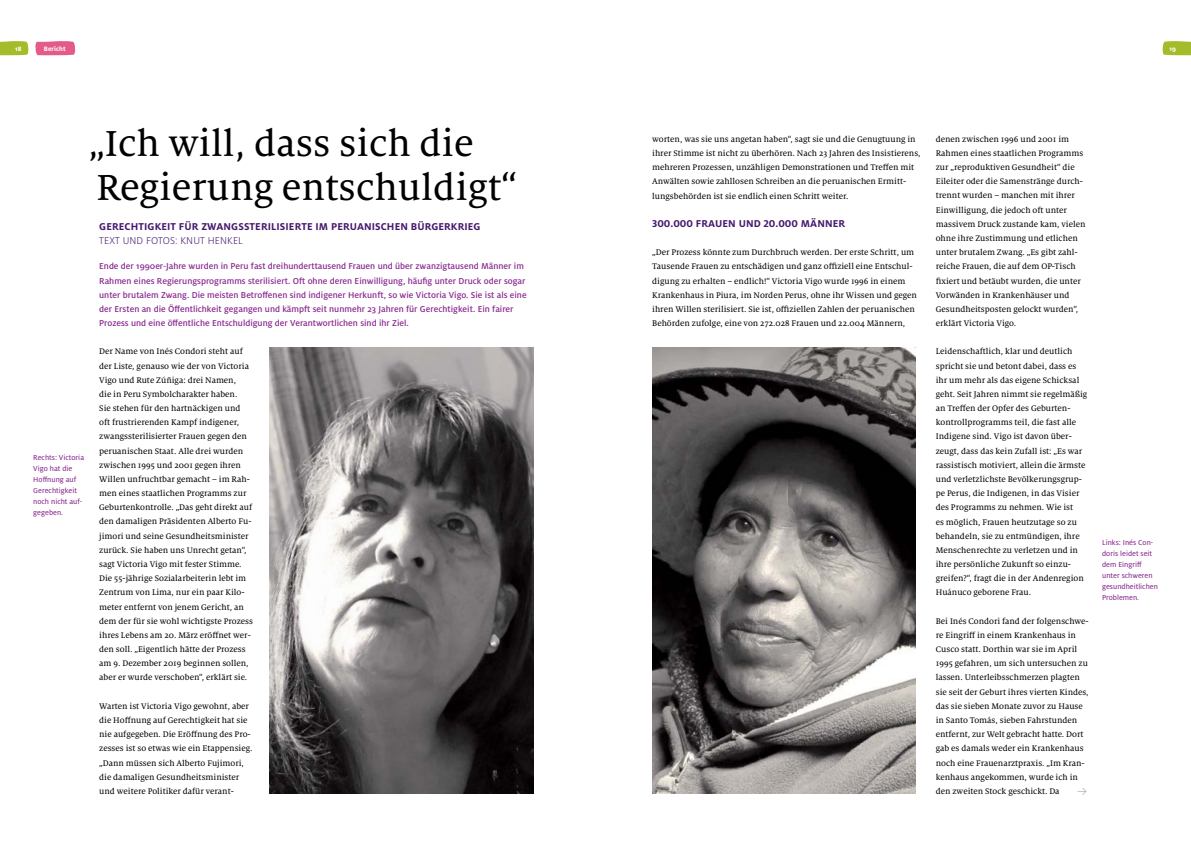
<style>
.page{position:relative;width:1191px;height:842px;background:#fff}
.page>*{position:absolute;margin:0;border:0;box-sizing:border-box;transform-origin:0 0}
.t1{font:40px/44px "Milo Serif OT Text";color:#000}
.t2{font:700 11px "Milo OT";letter-spacing:.01em;color:#45196e}
.t3{font:300 11px "Milo OT";letter-spacing:.01em;color:#45196e}
.t4{font:500 9.5px/14.2px "Milo OT";color:#892890}
.t5{font:9px/14.2px "Milo Serif OT Text";color:#000}
.t6{font:9px "The Serif Extra Light Expert";color:#808285}
.t7{font:8px/11px "Milo OT Text";color:#892890}
.t8{font:700 7px "Milo OT";color:#fff}
</style>
<div class="page">
<img style="left:652px;top:348px;width:264px;height:446px">
<img style="left:269px;top:348px;width:264px;height:446px">
<svg style="left:1162px;top:41px;width:29px;height:14px"></svg>
<svg style="left:0;top:41px;width:76px;height:14px"></svg>
<p class="t8" style="left:15px;top:45px;width:8px">18</p>
<p class="t8" style="left:44px;top:45px;width:23px">Bericht</p>
<p class="t8" style="left:1169px;top:45px;width:8px">19</p>
<h1 class="t1" style="left:89px;top:122px;width:430px">„Ich will, dass sich die<br>Regierung entschuldigt“</h1>
<p class="t2" style="left:99px;top:220px;width:383px">GERECHTIGKEIT FÜR ZWANGSSTERILISIERTE IM PERUANISCHEN BÜRGERKRIEG</p>
<p class="t3" style="left:99px;top:235px;width:145px">TEXT UND FOTOS: KNUT HENKEL</p>
<p class="t4" style="left:99px;top:259px;width:429px">Ende der 1990er-Jahre wurden in Peru fast dreihunderttausend Frauen und über zwanzigtausend Männer im Rahmen eines Regierungsprogramms sterilisiert. Oft ohne deren Einwilligung, häufig unter Druck oder sogar unter brutalem Zwang. Die meisten Betroffenen sind indigener Herkunft, so wie Victoria Vigo. Sie ist als eine der Ersten an die Öffentlichkeit gegangen und kämpft seit nunmehr 23 Jahren für Gerechtigkeit. Ein fairer Prozess und eine öffentliche Entschuldigung der Verantwortlichen sind ihr Ziel.</p>
<p class="t7" style="left:33px;top:452px;width:52px">Rechts: Victoria<br>Vigo hat die<br>Hoffnung auf<br>Gerechtigkeit noch nicht auf&shy;gegeben.</p>
<p class="t5" style="left:99px;top:345px;width:155px">Der Name von Inés Condori steht auf der Liste, genauso wie der von Victoria Vigo und Rute Zúñiga: drei Namen,<br>die in Peru Symbolcharakter haben.<br>Sie stehen für den hartnäckigen und oft frustrierenden Kampf indigener, zwangssterilisierter Frauen gegen den peruanischen Staat. Alle drei wurden zwischen 1995 und 2001 gegen ihren Willen unfruchtbar gemacht – im Rah&shy;men eines staatlichen Programms zur Geburtenkontrolle. „Das geht direkt auf den damaligen Präsidenten Alberto Fu&shy;jimori und seine Gesundheitsminister zurück. Sie haben uns Unrecht getan“, sagt Victoria Vigo mit fester Stimme.<br>Die 55-jährige Sozialarbeiterin lebt im Zentrum von Lima, nur ein paar Kilo&shy;meter entfernt von jenem Gericht, an dem der für sie wohl wichtigste Prozess ihres Lebens am 20. März eröffnet wer&shy;den soll. „Eigentlich hätte der Prozess am 9. Dezember 2019 beginnen sollen, aber er wurde verschoben“, erklärt sie.</p>
<p class="t5" style="left:99px;top:699px;width:155px">Warten ist Victoria Vigo gewohnt, aber die Hoffnung auf Gerechtigkeit hat sie nie aufgegeben. Die Eröffnung des Pro&shy;zesses ist so etwas wie ein Etappensieg. „Dann müssen sich Alberto Fujimori, die damaligen Gesundheitsminister und weitere Politiker dafür verant-</p>
<p class="t5" style="left:652px;top:132px;width:270px">worten, was sie uns angetan haben“, sagt sie und die Genugtuung in ihrer Stimme ist nicht zu überhören. Nach 23 Jahren des Insistierens, mehreren Prozessen, unzähligen Demonstrationen und Treffen mit Anwälten sowie zahllosen Schreiben an die peruanischen Ermitt&shy;lungsbehörden ist sie endlich einen Schritt weiter.</p>
<p class="t2" style="left:652px;top:217px;width:194px">300.000 FRAUEN UND 20.000 MÄNNER</p>
<p class="t5" style="left:652px;top:245px;width:266px">„Der Prozess könnte zum Durchbruch werden. Der erste Schritt, um Tausende Frauen zu entschädigen und ganz offiziell eine Entschul&shy;digung zu erhalten – endlich!“ Victoria Vigo wurde 1996 in einem Krankenhaus in Piura, im Norden Perus, ohne ihr Wissen und gegen ihren Willen sterilisiert. Sie ist, offiziellen Zahlen der peruanischen Behörden zufolge, eine von 272.028 Frauen und 22.004 Männern,</p>
<p class="t5" style="left:935px;top:132px;width:151px">denen zwischen 1996 und 2001 im Rahmen eines staatlichen Programms zur „reproduktiven Gesundheit“ die Eileiter oder die Samenstränge durch&shy;trennt wurden – manchen mit ihrer Einwilligung, die jedoch oft unter massivem Druck zustande kam, vielen ohne ihre Zustimmung und etlichen unter brutalem Zwang. „Es gibt zahl&shy;reiche Frauen, die auf dem OP-Tisch fixiert und betäubt wurden, die unter Vorwänden in Krankenhäuser und Gesundheitsposten gelockt wurden“, erklärt Victoria Vigo.</p>
<p class="t5" style="left:935px;top:345px;width:153px">Leidenschaftlich, klar und deutlich spricht sie und betont dabei, dass es ihr um mehr als das eigene Schicksal geht. Seit Jahren nimmt sie regelmäßig an Treffen der Opfer des Geburten&shy;kontrollprogramms teil, die fast alle Indigene sind. Vigo ist davon über&shy;zeugt, dass das kein Zufall ist: „Es war rassistisch motiviert, allein die ärmste und verletzlichste Bevölkerungsgrup&shy;pe Perus, die Indigenen, in das Visier des Programms zu nehmen. Wie ist<br>es möglich, Frauen heutzutage so zu behandeln, sie zu entmündigen, ihre Menschenrechte zu verletzen und in ihre persönliche Zukunft so einzu&shy;greifen?“, fragt die in der Andenregion Huánuco geborene Frau.</p>
<p class="t5" style="left:935px;top:614px;width:155px">Bei Inés Condori fand der folgenschwe&shy;re Eingriff in einem Krankenhaus in Cusco statt. Dorthin war sie im April 1995 gefahren, um sich untersuchen zu lassen. Unterleibsschmerzen plagten sie seit der Geburt ihres vierten Kindes, das sie sieben Monate zuvor zu Hause in Santo Tomás, sieben Fahrstunden entfernt, zur Welt gebracht hatte. Dort gab es damals weder ein Krankenhaus noch eine Frauenarztpraxis. „Im Kran&shy;kenhaus angekommen, wurde ich in den zweiten Stock geschickt. Da</p>
<p class="t6" style="left:1077px;top:783px;width:10px">Y</p>
<p class="t7" style="left:1102px;top:537px;width:57px">Links: Inés Con&shy;doris leidet seit dem Eingriff unter schweren gesundheitlichen<br>Problemen.</p>
</div>
